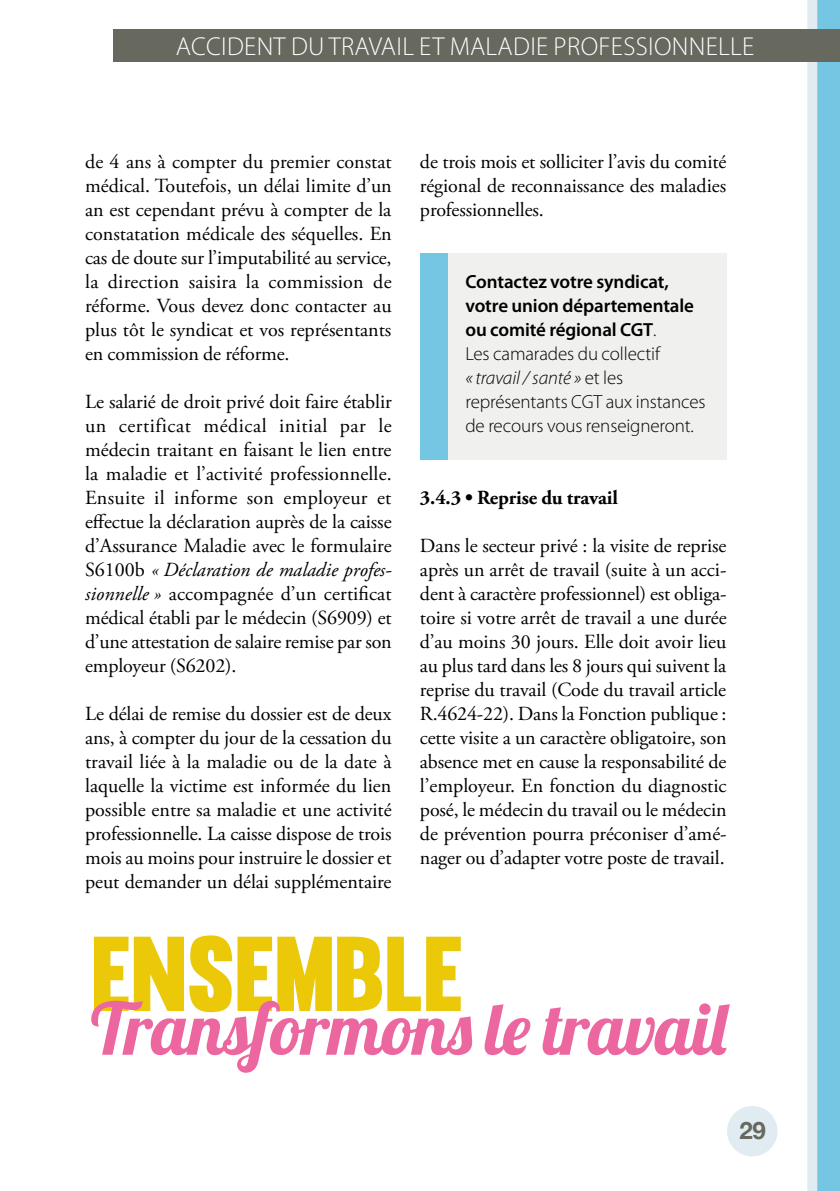
<style>
.page{position:relative;width:840px;height:1191px;background:#fff}
.page>*{position:absolute;margin:0;border:0;box-sizing:border-box;transform-origin:0 0}
.t1{font:104px "Muro";letter-spacing:-.01em;color:#ebc909}
.t2{font:72px "Lobster 1.4";letter-spacing:-.005em;color:#ec66a0}
.t3{font:300 26px "Myriad Pro";letter-spacing:.015em;color:#fff}
.t4{font:700 24px "Helvetica Neue";color:#67685e}
.t5{font:20px/24px "Adobe Garamond Pro";letter-spacing:-.005em;color:#000;text-align:justify}
.t6{font:700 20px "Adobe Garamond Pro";letter-spacing:-.005em;color:#000}
.ENCART{font:300 19px/24px "Myriad Pro";letter-spacing:-.005em;color:#000}
.s1{font-style:italic}
.s2{font-weight:600}
</style>
<div class="page">
<div style="left:726px;top:1106px;width:51px;height:50px;background:#e0ecf2;border-radius:50%"></div>
<div style="left:816px;top:0;width:23px;height:1191px;background:#75c6e2"></div>
<div style="left:806px;top:0;width:10px;height:1191px;background:#e0ecf2"></div>
<div style="left:113px;top:29px;width:726px;height:33px;background:#67685e"></div>
<div style="left:420px;top:253px;width:306px;height:207px;background:#f0f0ef"></div>
<div style="left:420px;top:253px;width:27px;height:207px;background:#75c6e2"></div>
<h3 class="t3" style="left:176px;top:30px;width:579px">ACCIDENT DU TRAVAIL ET MALADIE PROFESSIONNELLE</h3>
<p class="t5" style="left:85px;top:150px;width:308px">de 4 ans à compter du premier constat médical. Toutefois, un délai limite d’un an est cependant prévu à compter de la constatation médicale des séquelles. En cas de doute sur l’imputabilité au service, la direction saisira la commission de réforme. Vous devez donc contacter au plus tôt le syndicat et vos représentants en commission de réforme.</p>
<p class="t5" style="left:85px;top:390px;width:308px">Le salarié de droit privé doit faire établir un certificat médical initial par le médecin traitant en faisant le lien entre la maladie et l’activité professionnelle.<br>Ensuite il informe son employeur et effectue la déclaration auprès de la caisse d’Assurance Maladie avec le formulaire S6100b <span class="s1">« Déclaration de maladie profes&shy;sionnelle »</span> accompagnée d’un certificat médical établi par le médecin (S6909) et d’une attestation de salaire remise par son employeur (S6202).</p>
<p class="t5" style="left:85px;top:702px;width:308px">Le délai de remise du dossier est de deux ans, à compter du jour de la cessation du travail liée à la maladie ou de la date à laquelle la victime est informée du lien possible entre sa maladie et une activité professionnelle. La caisse dispose de trois mois au moins pour instruire le dossier et peut demander un délai supplémentaire</p>
<p class="t5" style="left:420px;top:150px;width:308px">de trois mois et solliciter l’avis du comité régional de reconnaissance des maladies professionnelles.</p>
<p class="ENCART" style="left:465px;top:269px;width:241px"><span class="s2">Contactez votre syndicat, votre union départementale ou comité régional CGT</span>.<br>Les camarades du collectif<br><span class="s1">« travail/santé »</span> et les représentants CGT aux instances de recours vous renseigneront.</p>
<p class="t6" style="left:420px;top:486px;width:199px">3.4.3 • Reprise du travail</p>
<p class="t5" style="left:420px;top:534px;width:308px">Dans le secteur privé : la visite de reprise après un arrêt de travail (suite à un acci&shy;dent à caractère professionnel) est obliga&shy;toire si votre arrêt de travail a une durée d’au moins 30 jours. Elle doit avoir lieu au plus tard dans les 8 jours qui suivent la reprise du travail (Code du travail article R.4624-22). Dans la Fonction publique : cette visite a un caractère obligatoire, son absence met en cause la responsabilité de l’employeur. En fonction du diagnostic posé, le médecin du travail ou le médecin de prévention pourra préconiser d’amé&shy;nager ou d’adapter votre poste de travail.</p>
<p class="t1" style="left:91px;top:911px;width:374px">ENSEMBLE</p>
<p class="t2" style="left:91px;top:982px;width:637px">Transformons le travail</p>
<p class="t4" style="left:739px;top:1111px;width:28px">29</p>
</div>
